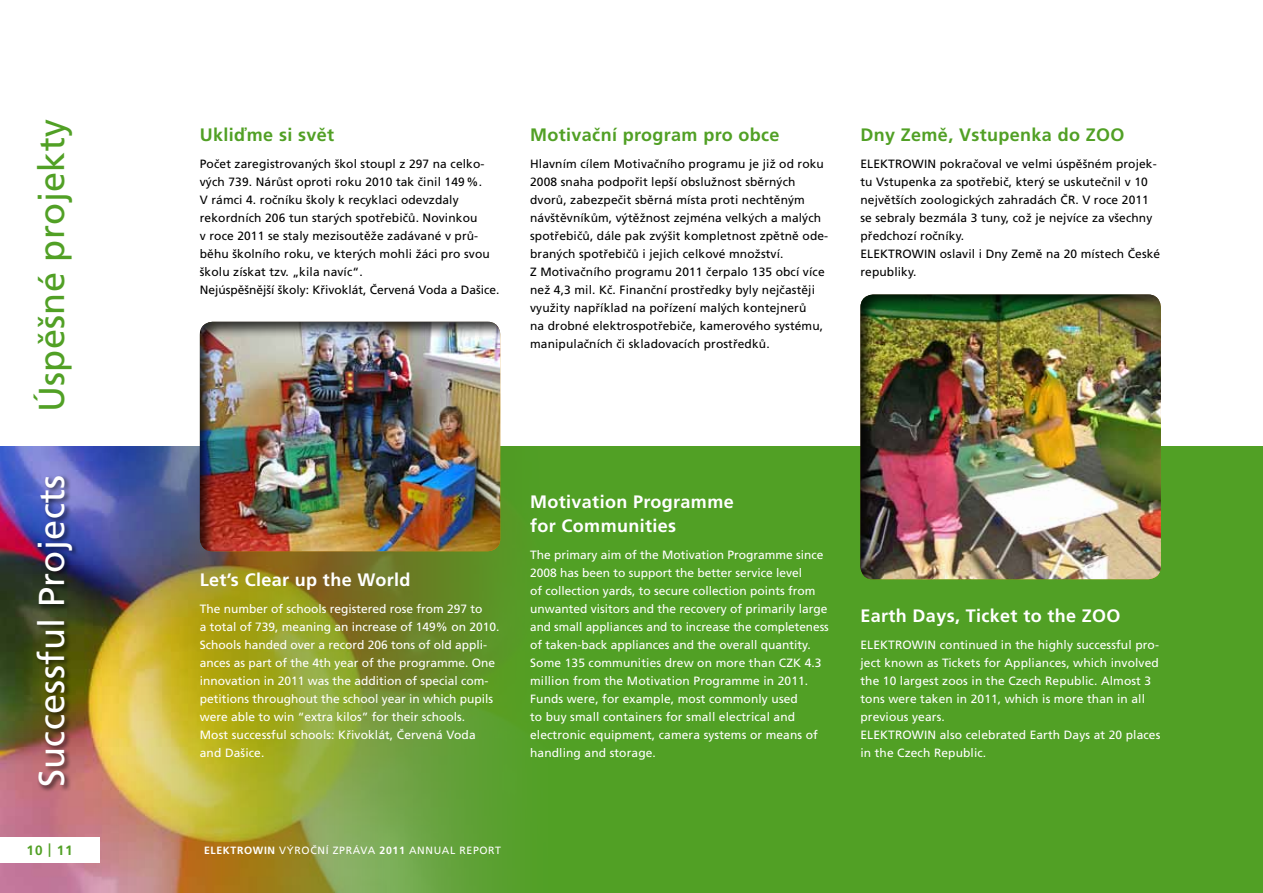
<style>
.page{position:relative;width:1263px;height:893px;background:#fff}
.page>*{position:absolute;margin:0;border:0;box-sizing:border-box;transform-origin:0 0}
.t1{font:36px "Frutiger CE";letter-spacing:.01em;color:#fff}
.t2{font:36px "Frutiger CE";letter-spacing:.01em;color:#51a025}
.t3{font:700 18px/24px "Frutiger CE";letter-spacing:.02em;color:#fff}
.t4{font:700 18px "Frutiger CE";letter-spacing:.02em;color:#51a025}
.t5{font:700 13.5px "Frutiger CE";color:#51a025}
.t6{font:12px/18px "Frutiger CE";color:#fff}
.t7{font:12px/18px "Frutiger CE";letter-spacing:.01em;color:#000}
.t8{font:10.5px "Frutiger CE";letter-spacing:.06em;color:#fff}
.s1{font-weight:700}
</style>
<div class="page">
<div style="left:0;top:446px;width:1263px;height:447px;background:#51a025"></div>
<img style="left:0;top:446px;width:499px;height:447px">
<div style="left:35px;top:474px;width:45px;height:319px;background:#000;opacity:.6"></div>
<div style="left:859px;top:294px;width:303px;height:286px;background:#000;opacity:.75"></div>
<div style="left:199px;top:321px;width:303px;height:231px;background:#000;opacity:.75"></div>
<div style="left:0;top:838px;width:99px;height:25px;background:#fff"></div>
<h1 class="t2" style="left:33px;top:412px;width:295px;rotate:-90deg">Úspěšné projekty</h1>
<h1 class="t1" style="left:33px;top:787px;width:314px;rotate:-90deg">Successful Projects</h1>
<h2 class="t4" style="left:200px;top:124px;width:136px">Ukliďme si svět</h2>
<p class="t7" style="left:200px;top:155px;width:301px">Počet zaregistrovaných škol stoupl z 297 na celko&shy;vých 739. Nárůst oproti roku 2010 tak činil 149%.<br>V rámci 4. ročníku školy k recyklaci odevzdaly rekordních 206 tun starých spotřebičů. Novinkou<br>v roce 2011 se staly mezisoutěže zadávané v prů&shy;běhu školního roku, ve kterých mohli žáci pro svou školu získat tzv. „kila navíc“.<br>Nejúspěšnější školy: Křivoklát, Červená Voda a Dašice.</p>
<h2 class="t3" style="left:200px;top:568px;width:212px">Let’s Clear up the World</h2>
<p class="t6" style="left:200px;top:600px;width:301px">The number of schools registered rose from 297 to<br>a total of 739, meaning an increase of 149% on 2010.<br>Schools handed over a record 206 tons of old appli&shy;ances as part of the 4th year of the programme. One innovation in 2011 was the addition of special com&shy;petitions throughout the school year in which pupils were able to win “extra kilos” for their schools.<br>Most successful schools: Křivoklát, Červená Voda and Dašice.</p>
<p class="t5" style="left:27px;top:842px;width:48px">10 | 11</p>
<p class="t8" style="left:204px;top:845px;width:298px"><span class="s1">ELEKTROWIN</span> VÝROČNÍ ZPRÁVA <span class="s1">2011</span> ANNUAL REPORT</p>
<h2 class="t4" style="left:530px;top:124px;width:251px">Motivační program pro obce</h2>
<p class="t7" style="left:530px;top:155px;width:300px">Hlavním cílem Motivačního programu je již od roku 2008 snaha podpořit lepší obslužnost sběrných dvorů, zabezpečit sběrná místa proti nechtěným návštěvníkům, výtěžnost zejména velkých a malých spotřebičů, dále pak zvýšit kompletnost zpětně ode&shy;braných spotřebičů i jejich celkové množství.<br>Z Motivačního programu 2011 čerpalo 135 obcí více než 4,3 mil. Kč. Finanční prostředky byly nejčastěji využity například na pořízení malých kontejnerů<br>na drobné elektrospotřebiče, kamerového systému, manipulačních či skladovacích prostředků.</p>
<h2 class="t3" style="left:530px;top:490px;width:205px">Motivation Programme for Communities</h2>
<p class="t6" style="left:530px;top:546px;width:300px">The primary aim of the Motivation Programme since 2008 has been to support the better service level<br>of collection yards, to secure collection points from unwanted visitors and the recovery of primarily large and small appliances and to increase the completeness of taken-back appliances and the overall quantity.<br>Some 135 communities drew on more than CZK 4.3 million from the Motivation Programme in 2011.<br>Funds were, for example, most commonly used<br>to buy small containers for small electrical and electronic equipment, camera systems or means of handling and storage.</p>
<h2 class="t4" style="left:860px;top:124px;width:266px">Dny Země, Vstupenka do ZOO</h2>
<p class="t7" style="left:860px;top:155px;width:301px">ELEKTROWIN pokračoval ve velmi úspěšném projek&shy;tu Vstupenka za spotřebič, který se uskutečnil v 10 největších zoologických zahradách ČR. V roce 2011 se sebraly bezmála 3 tuny, což je nejvíce za všechny předchozí ročníky.<br>ELEKTROWIN oslavil i Dny Země na 20 místech České republiky.</p>
<h2 class="t3" style="left:860px;top:604px;width:262px">Earth Days, Ticket to the ZOO</h2>
<p class="t6" style="left:860px;top:636px;width:301px">ELEKTROWIN continued in the highly successful pro&shy;ject known as Tickets for Appliances, which involved the 10 largest zoos in the Czech Republic. Almost 3 tons were taken in 2011, which is more than in all previous years.<br>ELEKTROWIN also celebrated Earth Days at 20 places in the Czech Republic.</p>
</div>
